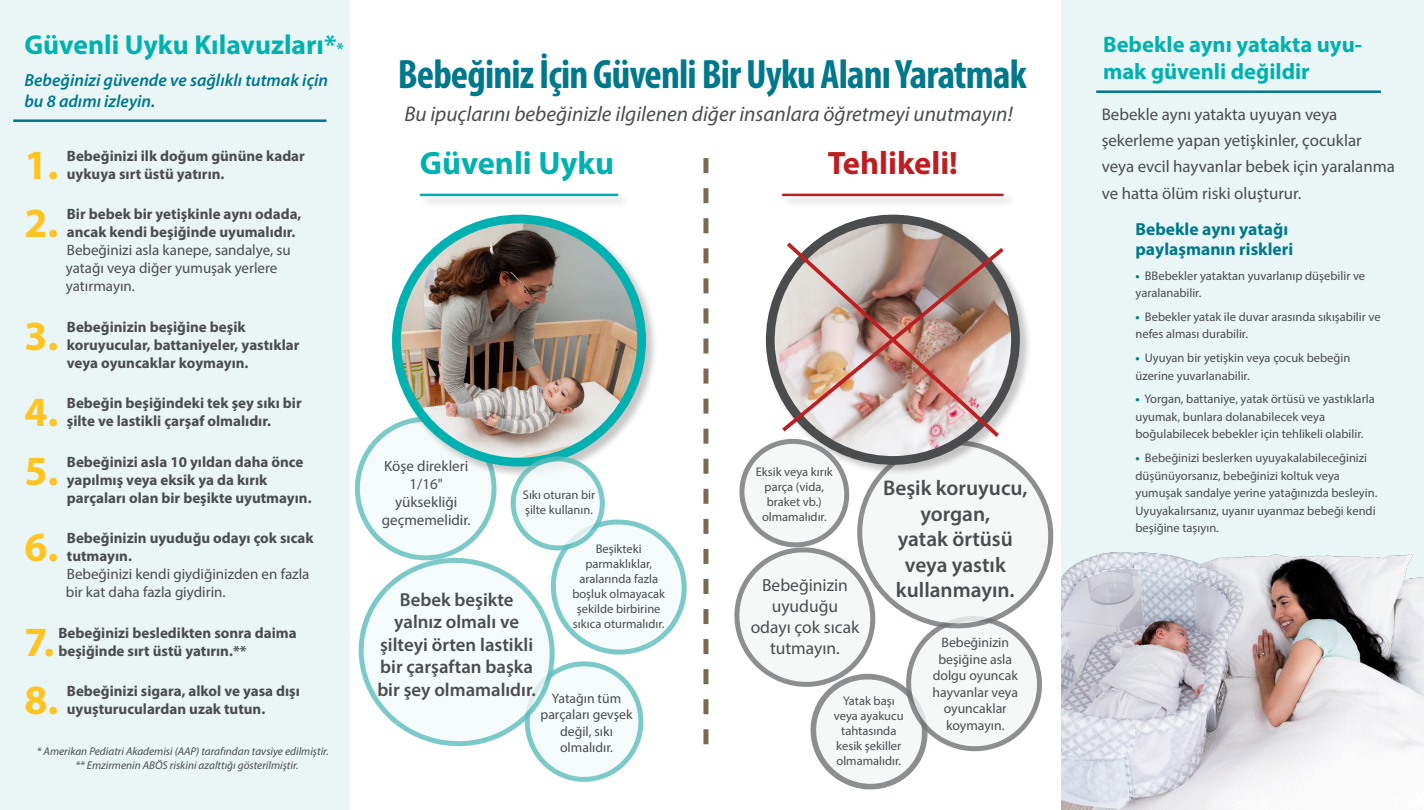
<style>
.page{position:relative;width:1424px;height:810px;background:#fff}
.page>*{position:absolute;margin:0;border:0;box-sizing:border-box;transform-origin:0 0}
.t1{font:700 41.75px "Myriad Pro";color:#fec422}
.t2{font:700 condensed 41.25px "Myriad Pro";letter-spacing:-.02em;color:#00788b}
.t3{font:700 32.5px "Myriad Pro";color:#00b1b0}
.t4{font:700 32.5px "Myriad Pro";color:#bd1e22}
.t5{font:700 27.5px "Myriad Pro";color:#00b1b0}
.t6{font:700 22.5px/27px "Myriad Pro";color:#00b1b0}
.t7{font:italic 21.25px "Myriad Pro";color:#4b4c4d}
.t8{font:600 21.25px/25.5px "Myriad Pro";color:#4b4c4d;text-align:center}
.t9{font:600 18.75px/22.5px "Myriad Pro";color:#4b4c4d;text-align:center}
.t10{font:italic 600 17.5px/21px "Myriad Pro";color:#00788b}
.t11{font:17.5px/21px "Myriad Pro";color:#4b4c4d;text-align:center}
.t12{font:700 17.5px/20px "Myriad Pro";color:#00788b}
.t13{font:16.88px/26.2px "Myriad Pro";color:#4b4c4d}
.t14{font:700 15px/18px "Myriad Pro";color:#4b4c4d}
.t15{font:15px/18px "Myriad Pro";color:#4b4c4d}
.t16{font:13.75px/16.5px "Myriad Pro";color:#4b4c4d;text-align:center}
.t17{font:12.5px/15px "Myriad Pro";color:#4b4c4d}
.t18{font:italic 11.25px "Myriad Pro";color:#4b4c4d}
.s1{font-size:16.25px}
.s2{font-weight:700}
.s3{font-weight:700;color:#00788b}
</style>
<div class="page">
<svg style="left:527px;top:664px;width:114px;height:115px;fill:#f5fafa"></svg>
<div style="left:0;top:0;width:349px;height:810px;background:#e9f6f5"></div>
<hr style="left:13px;top:119px;width:313px;height:3px;background:#00788b">
<div style="left:1061px;top:0;width:362px;height:810px;background:#e9f6f5"></div>
<img style="left:1061px;top:552px;width:362px;height:258px">
<hr style="left:1096px;top:90px;width:284px;height:3px;background:#00788b">
<svg style="left:703px;top:158px;width:5px;height:586px"></svg>
<div style="left:391px;top:214px;width:267px;height:264px;background:#231f20;opacity:.25"></div>
<img style="left:396px;top:219px;width:245px;height:227px">
<div style="left:392px;top:215px;width:254px;height:252px;border:9px solid #00b1b0;border-radius:50%"></div>
<svg style="left:818px;top:214px;width:153px;height:25px"></svg>
<svg style="left:349px;top:446px;width:338px;height:307px"></svg>
<svg style="left:734px;top:239px;width:331px;height:563px"></svg>
<div style="left:419px;top:192px;width:211px;height:17px;background:#231f20;opacity:.25"></div>
<hr style="left:420px;top:194px;width:198px;height:2px;background:#00b1b0">
<div style="left:781px;top:192px;width:234px;height:17px;background:#231f20;opacity:.25"></div>
<hr style="left:782px;top:194px;width:221px;height:2px;background:#bd1e22">
<p class="t5" style="left:24px;top:27px;width:321px">Güvenli Uyku Kılavuzları*<span class="s1">*</span></p>
<p class="t10" style="left:24px;top:69px;width:305px">Bebeğinizi güvende ve sağlıklı tutmak için bu 8 adımı izleyin.</p>
<p class="t1" style="left:24px;top:138px;width:35px">1.</p>
<p class="t14" style="left:67px;top:146px;width:239px">Bebeğinizi ilk doğum gününe kadar uykuya sırt üstü yatırın.</p>
<p class="t1" style="left:24px;top:196px;width:35px">2.</p>
<p class="t15" style="left:66px;top:205px;width:237px"><span class="s2">Bir bebek bir yetişkinle aynı odada, ancak kendi beşiğinde uyumalıdır.<br></span>Bebeğinizi asla kanepe, sandalye, su yatağı veya diğer yumuşak yerlere yatırmayın.</p>
<p class="t1" style="left:24px;top:309px;width:35px">3.</p>
<p class="t14" style="left:67px;top:317px;width:234px">Bebeğinizin beşiğine beşik koruyucular, battaniyeler, yastıklar veya oyuncaklar koymayın.</p>
<p class="t1" style="left:24px;top:385px;width:35px">4.</p>
<p class="t14" style="left:67px;top:394px;width:236px">Bebeğin beşiğindeki tek şey sıkı bir şilte ve lastikli çarşaf olmalıdır.</p>
<p class="t1" style="left:24px;top:444px;width:35px">5.</p>
<p class="t14" style="left:67px;top:452px;width:246px">Bebeğinizi asla 10 yıldan daha önce yapılmış veya eksik ya da kırık parçaları olan bir beşikte uyutmayın.</p>
<p class="t1" style="left:24px;top:520px;width:35px">6.</p>
<p class="t15" style="left:66px;top:529px;width:249px"><span class="s2">Bebeğinizin uyuduğu odayı çok sıcak tutmayın.<br></span>Bebeğinizi kendi giydiğinizden en fazla bir kat daha fazla giydirin.</p>
<p class="t1" style="left:24px;top:615px;width:31px">7.</p>
<p class="t14" style="left:58px;top:623px;width:240px">Bebeğinizi besledikten sonra daima beşiğinde sırt üstü yatırın.**</p>
<p class="t1" style="left:24px;top:673px;width:35px">8.</p>
<p class="t14" style="left:67px;top:682px;width:234px">Bebeğinizi sigara, alkol ve yasa dışı uyuşturuculardan uzak tutun.</p>
<p class="t18" style="left:37px;top:744px;width:293px">* Amerikan Pediatri Akademisi (AAP) tarafından tavsiye edilmiştir.</p>
<p class="t18" style="left:75px;top:758px;width:225px">** Emzirmenin ABÖS riskini azalttığı gösterilmiştir.</p>
<p class="t2" style="left:398px;top:48px;width:630px">Bebeğiniz İçin Güvenli Bir Uyku Alanı Yaratmak</p>
<p class="t7" style="left:404px;top:100px;width:609px">Bu ipuçlarını bebeğinizle ilgilenen diğer insanlara öğretmeyi unutmayın!</p>
<p class="t3" style="left:420px;top:142px;width:196px">Güvenli Uyku</p>
<p class="t4" style="left:827px;top:142px;width:132px">Tehlikeli!</p>
<p class="t15" style="left:382px;top:457px;width:90px;text-align:center">Köşe direkleri<br>1/16" yüksekliği geçmemelidir.</p>
<p class="t17" style="left:523px;top:487px;width:74px">Sıkı oturan bir şilte kullanın.</p>
<p class="t17" style="left:572px;top:541px;width:94px;text-align:center">Beşikteki parmaklıklar, aralarında fazla boşluk olmayacak şekilde birbirine sıkıca oturmalıdır.</p>
<p class="t9" style="left:377px;top:588px;width:160px">Bebek beşikte yalnız olmalı ve şilteyi örten lastikli bir çarşaftan başka bir şey olmamalıdır.</p>
<p class="t16" style="left:540px;top:690px;width:94px">Yatağın tüm parçaları gevşek değil, sıkı olmalıdır.</p>
<p class="t17" style="left:755px;top:464px;width:78px;text-align:center">Eksik veya kırık parça (vida, braket vb.) olmamalıdır.</p>
<p class="t8" style="left:883px;top:475px;width:146px">Beşik koruyucu, yorgan,<br>yatak örtüsü veya yastık kullanmayın.</p>
<p class="t11" style="left:750px;top:575px;width:110px">Bebeğinizin uyuduğu odayı çok sıcak tutmayın.</p>
<p class="t17" style="left:833px;top:693px;width:71px;text-align:center">Yatak başı veya ayakucu tahtasında kesik şekiller olmamalıdır.</p>
<p class="t16" style="left:932px;top:634px;width:87px">Bebeğinizin beşiğine asla dolgu oyuncak hayvanlar veya oyuncaklar koymayın.</p>
<p class="t6" style="left:1102px;top:30px;width:260px">Bebekle aynı yatakta uyu&shy;mak güvenli değildir</p>
<p class="t13" style="left:1101px;top:101px;width:295px">Bebekle aynı yatakta uyuyan veya şekerleme yapan yetişkinler, çocuklar veya evcil hayvanlar bebek için yaralanma ve hatta ölüm riski oluşturur.</p>
<p class="t12" style="left:1135px;top:218px;width:159px">Bebekle aynı yatağı paylaşmanın riskleri</p>
<p class="t17" style="left:1135px;top:267px;width:231px;line-height:17.5px"><span class="s3">•</span> BBebekler yataktan yuvarlanıp düşebilir ve yaralanabilir.</p>
<p class="t17" style="left:1135px;top:308px;width:247px;line-height:17.5px"><span class="s3">•</span> Bebekler yatak ile duvar arasında sıkışabilir ve nefes alması durabilir.</p>
<p class="t17" style="left:1135px;top:349px;width:216px;line-height:17.5px"><span class="s3">•</span> Uyuyan bir yetişkin veya çocuk bebeğin üzerine yuvarlanabilir.</p>
<p class="t17" style="left:1135px;top:390px;width:241px;line-height:17.5px"><span class="s3">•</span> Yorgan, battaniye, yatak örtüsü ve yastıklarla uyumak, bunlara dolanabilecek veya boğulabilecek bebekler için tehlikeli olabilir.</p>
<p class="t17" style="left:1135px;top:449px;width:243px;line-height:17.5px"><span class="s3">•</span> Bebeğinizi beslerken uyuyakalabileceğinizi düşünüyorsanız, bebeğinizi koltuk veya yumuşak sandalye yerine yatağınızda besleyin.<br>Uyuyakalırsanız, uyanır uyanmaz bebeği kendi beşiğine taşıyın.</p>
</div>
